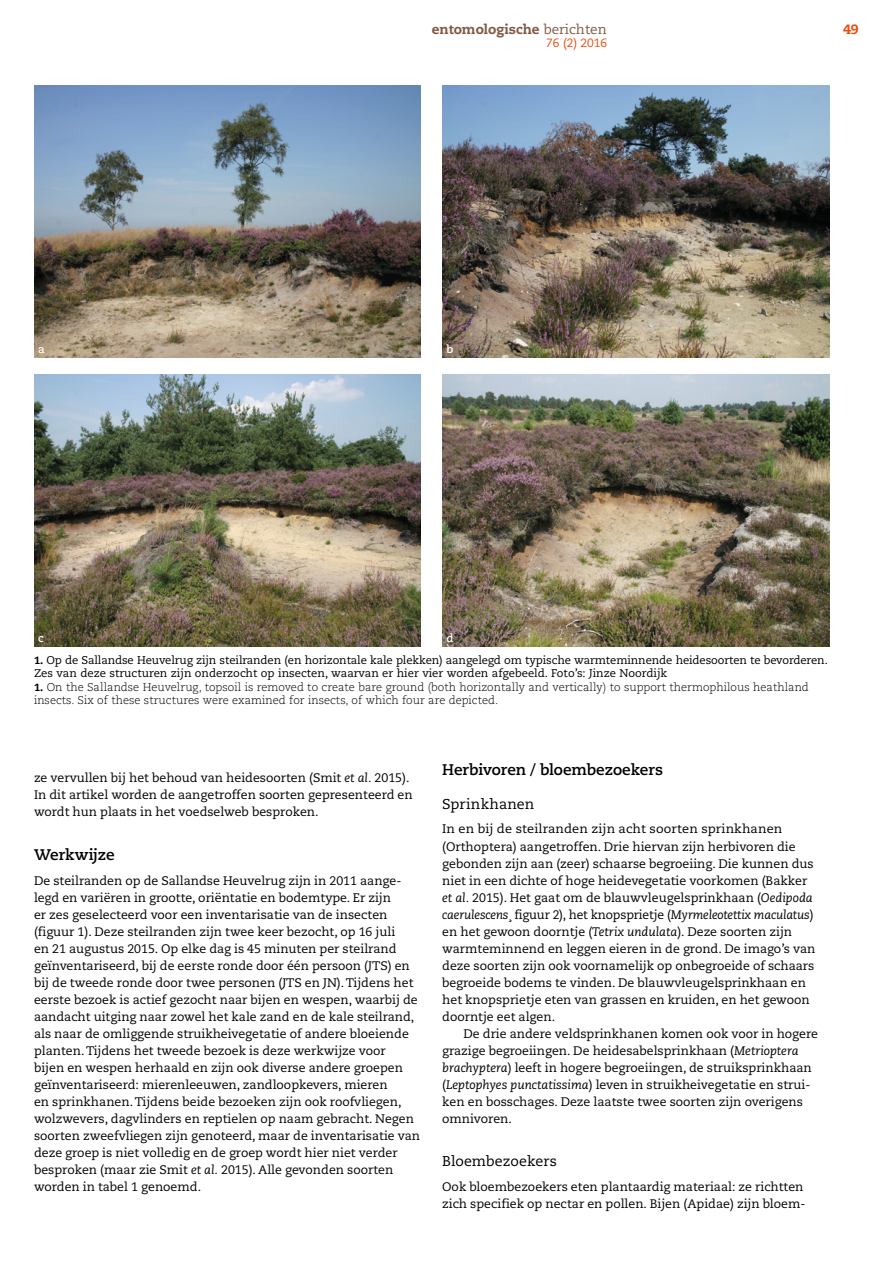
<style>
.page{position:relative;width:893px;height:1263px;background:#fff}
.page>*{position:absolute;margin:0;border:0;box-sizing:border-box;transform-origin:0 0}
.t1{font:700 15.3px "Caecilia LT Std";letter-spacing:-.005em;color:#000}
.t2{font:14.25px "Caecilia LT Std";color:#000}
.t3{font:800 13.5px "Caecilia LT Std";color:#815a45}
.t4{font:800 13.5px "Caecilia LT Std";color:#e94e0f}
.t5{font:12.3px/17px "Caecilia LT Std";color:#000}
.t6{font:12px "Caecilia LT Std";color:#e94e0f}
.t7{font:11.25px/13.5px "Caecilia LT Std";letter-spacing:-.01em;color:#000}
.t8{font:300 11.25px/13.5px "Caecilia LT Std";color:#000}
.t9{font:700 11.25px "Caecilia LT Std";color:#fff}
.s1{font-weight:400}
.s2{font-weight:800;font-size:10.5px}
.s3{font-style:italic}
</style>
<div class="page">
<img style="left:34px;top:85px;width:387px;height:272px">
<img style="left:34px;top:374px;width:387px;height:272px">
<img style="left:442px;top:85px;width:387px;height:272px">
<img style="left:442px;top:374px;width:387px;height:272px">
<p class="t9" style="left:38px;top:342px;width:8px">a</p>
<p class="t3" style="left:432px;top:21px;width:177px">entomologische <span class="s1">berichten</span></p>
<p class="t4" style="left:843px;top:21px;width:17px">49</p>
<p class="t6" style="left:546px;top:36px;width:62px">76 (2) 2016</p>
<p class="t9" style="left:446px;top:342px;width:8px">b</p>
<p class="t9" style="left:38px;top:631px;width:7px">c</p>
<p class="t9" style="left:446px;top:631px;width:9px">d</p>
<p class="t7" style="left:34px;top:653px;width:795px"><span class="s2">1.</span> Op de Sallandse Heuvelrug zijn steilranden (en horizontale kale plekken) aangelegd om typische warmteminnende heidesoorten te bevorderen.<br>Zes van deze structuren zijn onderzocht op insecten, waarvan er hier vier worden afgebeeld. Foto’s: Jinze Noordijk</p>
<p class="t8" style="left:34px;top:680px;width:776px"><span class="s2">1.</span> On the Sallandse Heuvelrug, topsoil is removed to create bare ground (both horizontally and vertically) to support thermophilous heathland insects. Six of these structures were examined for insects, of which four are depicted.</p>
<p class="t5" style="left:34px;top:770px;width:380px">ze vervullen bij het behoud van heidesoorten (Smit <span class="s3">et al.</span> 2015).<br>In dit artikel worden de aangetroffen soorten gepresenteerd en wordt hun plaats in het voedselweb besproken.</p>
<p class="t1" style="left:34px;top:846px;width:82px">Werkwijze</p>
<p class="t5" style="left:34px;top:872px;width:388px">De steilranden op de Sallandse Heuvelrug zijn in 2011 aange&shy;legd en variëren in grootte, oriëntatie en bodemtype. Er zijn<br>er zes geselecteerd voor een inventarisatie van de insecten (figuur 1). Deze steilranden zijn twee keer bezocht, op 16 juli<br>en 21 augustus 2015. Op elke dag is 45 minuten per steilrand geïnventariseerd, bij de eerste ronde door één persoon (JTS) en bij de tweede ronde door twee personen (JTS en JN). Tijdens het eerste bezoek is actief gezocht naar bijen en wespen, waarbij de aandacht uitging naar zowel het kale zand en de kale steilrand, als naar de omliggende struikheivegetatie of andere bloeiende planten. Tijdens het tweede bezoek is deze werkwijze voor<br>bijen en wespen herhaald en zijn ook diverse andere groepen geïnventariseerd: mierenleeuwen, zandloopkevers, mieren<br>en sprinkhanen. Tijdens beide bezoeken zijn ook roofvliegen, wolzwevers, dagvlinders en reptielen op naam gebracht. Negen soorten zweefvliegen zijn genoteerd, maar de inventarisatie van deze groep is niet volledig en de groep wordt hier niet verder besproken (maar zie Smit <span class="s3">et al.</span> 2015). Alle gevonden soorten worden in tabel 1 genoemd.</p>
<p class="t1" style="left:442px;top:761px;width:222px">Herbivoren / bloembezoekers</p>
<p class="t2" style="left:442px;top:796px;width:93px">Sprinkhanen</p>
<p class="t5" style="left:442px;top:821px;width:375px">In en bij de steilranden zijn acht soorten sprinkhanen (Orthoptera) aangetroffen. Drie hiervan zijn herbivoren die gebonden zijn aan (zeer) schaarse begroeiing. Die kunnen dus niet in een dichte of hoge heidevegetatie voorkomen (Bakker <span class="s3">et al.</span> 2015). Het gaat om de blauwvleugelsprinkhaan (<span class="s3">Oedipoda caerulescens¸</span> figuur 2), het knopsprietje (<span class="s3">Myrmeleotettix maculatus</span>) en het gewoon doorntje (<span class="s3">Tetrix undulata</span>). Deze soorten zijn warmteminnend en leggen eieren in de grond. De imago’s van deze soorten zijn ook voornamelijk op onbegroeide of schaars begroeide bodems te vinden. De blauwvleugelsprinkhaan en het knopsprietje eten van grassen en kruiden, en het gewoon doorntje eet algen.</p>
<p class="t5" style="left:442px;top:1025px;width:377px;text-indent:21px">De drie andere veldsprinkhanen komen ook voor in hogere grazige begroeiingen. De heidesabelsprinkhaan (<span class="s3">Metrioptera brachyptera</span>) leeft in hogere begroeiingen, de struiksprinkhaan (<span class="s3">Leptophyes punctatissima</span>) leven in struikheivegetatie en strui&shy;ken en bosschages. Deze laatste twee soorten zijn overigens omnivoren.</p>
<p class="t2" style="left:442px;top:1153px;width:116px">Bloembezoekers</p>
<p class="t5" style="left:442px;top:1178px;width:365px">Ook bloembezoekers eten plantaardig materiaal: ze richtten zich specifiek op nectar en pollen. Bijen (Apidae) zijn bloem-</p>
</div>
